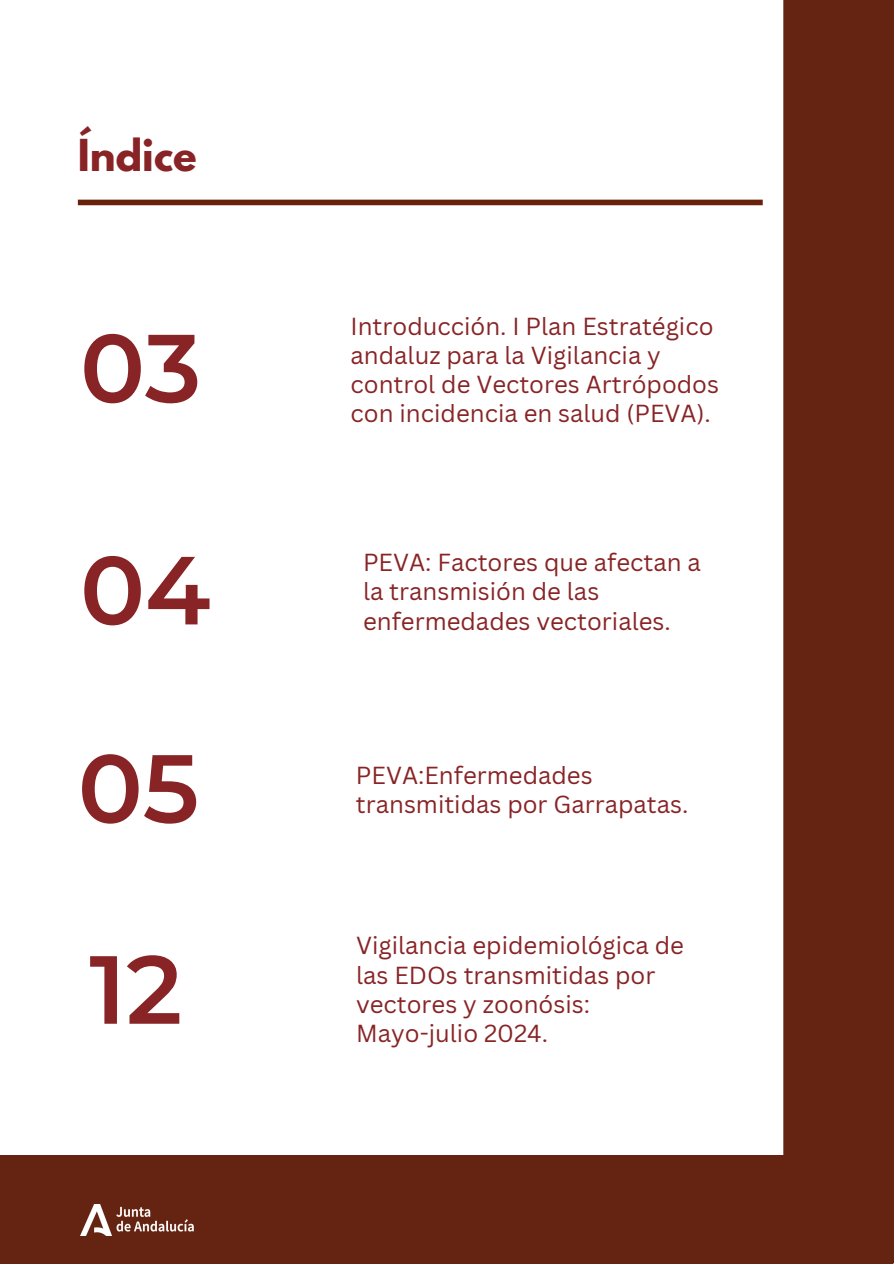
<style>
.page{position:relative;width:894px;height:1264px;background:#fff}
.page>*{position:absolute;margin:0;border:0;box-sizing:border-box;transform-origin:0 0}
.t1{font:600 96.45px "Montserrat";color:#882426}
.t2{font:700 39px "League Spartan";color:#882426}
.t3{font:24px/29.2px "Canva Sans";color:#882426}
</style>
<div class="page">
<div style="left:783px;top:0;width:110px;height:1263px;background:#642411"></div>
<div style="left:0;top:1155px;width:892px;height:108px;background:#642411"></div>
<div style="left:78px;top:200px;width:684px;height:5px;background:#69210b"></div>
<img style="left:80px;top:1204px;width:114px;height:31px">
<h1 class="t2" style="left:78px;top:136px;width:120px">Índice</h1>
<p class="t1" style="left:80px;top:309px;width:123px">03</p>
<p class="t1" style="left:80px;top:531px;width:132px">04</p>
<p class="t1" style="left:78px;top:729px;width:123px">05</p>
<p class="t1" style="left:89px;top:930px;width:94px">12</p>
<h2 class="t3" style="left:350px;top:310px;width:370px">Introducción. I Plan Estratégico andaluz para la Vigilancia y control de Vectores Artrópodos</h2>
<h2 class="t3" style="left:350px;top:398px;width:361px">con incidencia en salud (PEVA).</h2>
<h2 class="t3" style="left:363px;top:547px;width:339px">PEVA: Factores que afectan a la transmisión de las</h2>
<h2 class="t3" style="left:363px;top:605px;width:309px">enfermedades vectoriales.</h2>
<h2 class="t3" style="left:356px;top:760px;width:238px">PEVA:Enfermedades</h2>
<h2 class="t3" style="left:356px;top:789px;width:334px">transmitidas por Garrapatas.</h2>
<h2 class="t3" style="left:356px;top:930px;width:329px">Vigilancia epidemiológica de las EDOs transmitidas por vectores y zoonósis:<br>Mayo-julio 2024.</h2>
</div>
